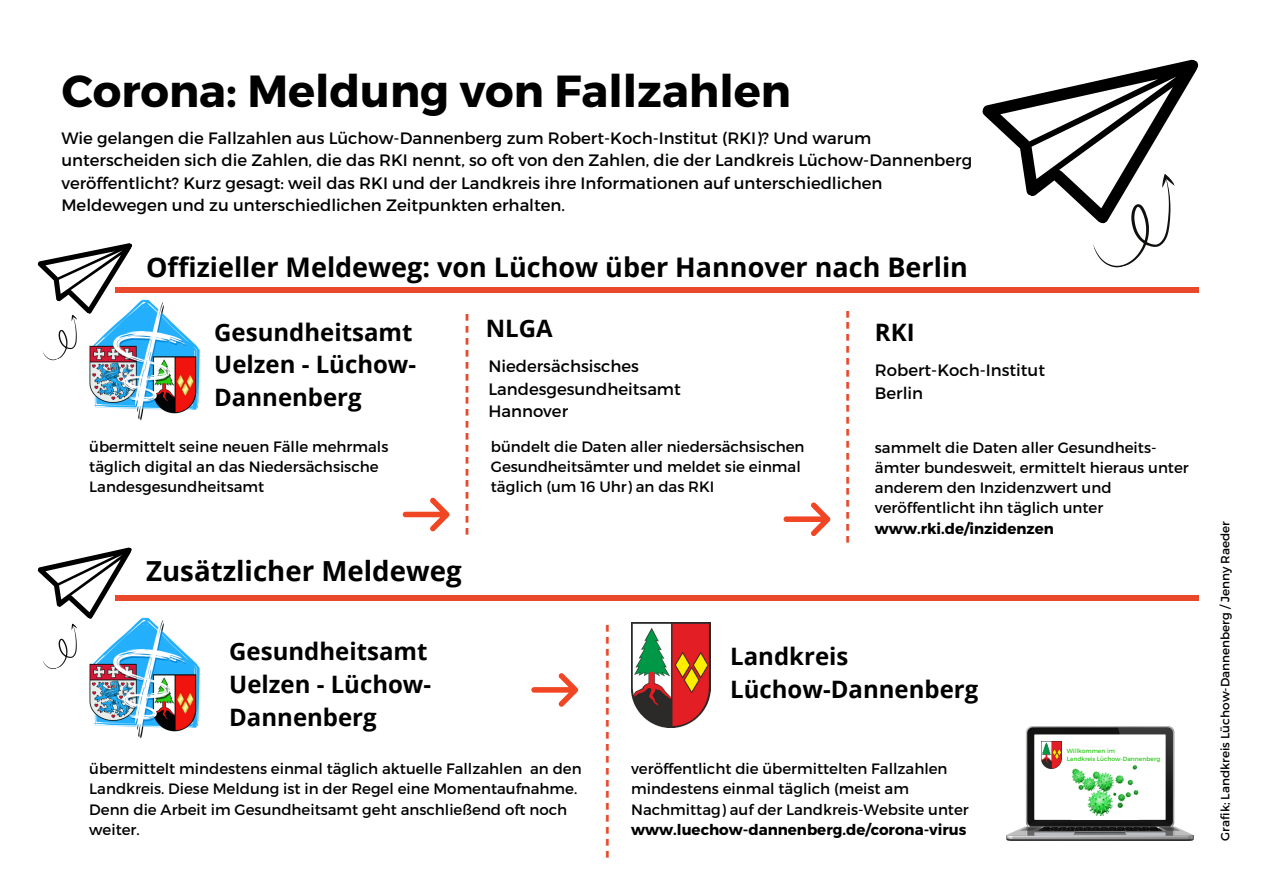
<style>
.page{position:relative;width:1263px;height:894px;background:#fff}
.page>*{position:absolute;margin:0;border:0;box-sizing:border-box;transform-origin:0 0}
.t1{font:700 44.85px "Montserrat";color:#000}
.t2{font:700 27.6px "Open Sans";color:#000}
.t3{font:700 27px "Open Sans";color:#000}
.t4{font:700 25.05px "Montserrat";color:#e9482b}
.t5{font:700 24px/32.5px "Open Sans";color:#000}
.t6{font:16.5px/22.5px "Montserrat";color:#000}
.t7{font:15px/20.2px "Montserrat";color:#000}
.t8{font:12px "Montserrat";color:#000}
.t9{font:6px "Montserrat";color:#2acb17}
.s1{font-weight:700}
</style>
<div class="page">
<svg style="left:982px;top:59px;width:217px;height:57px"></svg>
<img style="left:89px;top:299px;width:111px;height:121px">
<div style="left:116px;top:287px;width:1083px;height:6px;background:#e9482b"></div>
<svg style="left:403px;top:497px;width:47px;height:34px"></svg>
<svg style="left:784px;top:502px;width:47px;height:34px"></svg>
<div style="left:116px;top:595px;width:1083px;height:6px;background:#e9482b"></div>
<img style="left:89px;top:617px;width:111px;height:120px">
<img style="left:631px;top:622px;width:80px;height:104px">
<img style="left:1007px;top:726px;width:186px;height:114px">
<img style="left:1041px;top:741px;width:21px;height:27px">
<img style="left:1072px;top:762px;width:66px;height:57px">
<svg style="left:531px;top:673px;width:47px;height:33px"></svg>
<svg style="left:985px;top:59px;width:200px;height:209px"></svg>
<svg style="left:37px;top:243px;width:96px;height:120px"></svg>
<svg style="left:37px;top:547px;width:96px;height:125px"></svg>
<p class="t1" style="left:62px;top:62px;width:731px">Corona: Meldung von Fallzahlen</p>
<p class="t6" style="left:61px;top:126px;width:912px">Wie gelangen die Fallzahlen aus Lüchow-Dannenberg zum Robert-Koch-Institut (RKI)? Und warum unterscheiden sich die Zahlen, die das RKI nennt, so oft von den Zahlen, die der Landkreis Lüchow-Dannenberg veröffentlicht? Kurz gesagt: weil das RKI und der Landkreis ihre Informationen auf unterschiedlichen Meldewegen und zu unterschiedlichen Zeitpunkten erhalten.</p>
<p class="t3" style="left:146px;top:248px;width:823px">Offizieller Meldeweg: von Lüchow über Hannover nach Berlin</p>
<p class="t4" style="left:830px;top:543px;width:236px;rotate:-90deg">--------------------</p>
<p class="t4" style="left:449px;top:535px;width:224px;rotate:-90deg">-------------------</p>
<p class="t5" style="left:486px;top:311px;width:68px">NLGA</p>
<p class="t5" style="left:214px;top:315px;width:200px">Gesundheitsamt</p>
<p class="t5" style="left:875px;top:315px;width:41px">RKI</p>
<p class="t5" style="left:214px;top:347px;width:203px">Uelzen - Lüchow-<br>Dannenberg</p>
<p class="t6" style="left:488px;top:354px;width:194px">Niedersächsisches<br>Landesgesundheitsamt</p>
<p class="t6" style="left:488px;top:399px;width:81px">Hannover</p>
<p class="t6" style="left:875px;top:358px;width:172px">Robert-Koch-Institut</p>
<p class="t6" style="left:875px;top:380px;width:50px">Berlin</p>
<p class="t7" style="left:89px;top:435px;width:301px">übermittelt seine neuen Fälle mehrmals täglich digital an das Niedersächsische<br>Landesgesundheitsamt</p>
<p class="t7" style="left:491px;top:435px;width:315px">bündelt die Daten aller niedersächsischen<br>Gesundheitsämter und meldet sie einmal täglich (um 16 Uhr) an das RKI</p>
<p class="t7" style="left:875px;top:436px;width:315px">sammelt die Daten aller Gesundheits&shy;ämter bundesweit, ermittelt hieraus unter anderem den Inzidenzwert und veröffentlicht ihn täglich unter <span class="s1">www.rki.de/inzidenzen</span></p>
<p class="t2" style="left:146px;top:551px;width:317px">Zusätzlicher Meldeweg</p>
<p class="t5" style="left:229px;top:634px;width:200px">Gesundheitsamt</p>
<p class="t5" style="left:229px;top:667px;width:203px">Uelzen - Lüchow-<br>Dannenberg</p>
<p class="t7" style="left:89px;top:757px;width:494px">übermittelt mindestens einmal täglich aktuelle Fallzahlen an den Landkreis. Diese Meldung ist in der Regel eine Momentaufnahme.<br>Denn die Arbeit im Gesundheitsamt geht anschließend oft noch weiter.</p>
<p class="t4" style="left:590px;top:858px;width:236px;rotate:-90deg">--------------------</p>
<p class="t5" style="left:730px;top:639px;width:120px">Landkreis</p>
<p class="t5" style="left:730px;top:672px;width:250px">Lüchow-Dannenberg</p>
<p class="t7" style="left:631px;top:757px;width:339px">veröffentlicht die übermittelten Fallzahlen mindestens einmal täglich (meist am Nachmittag) auf der Landkreis-Website unter <span class="s1">www.luechow-dannenberg.de/corona-virus</span></p>
<p class="t9" style="left:1067px;top:747px;width:50px">Willkommen im</p>
<p class="t9" style="left:1067px;top:755px;width:95px">Landkreis Lüchow-Dannenberg</p>
<p class="t8" style="left:1217px;top:840px;width:321px;rotate:-90deg">Grafik; Landkreis Lüchow-Dannenberg / Jenny Raeder</p>
</div>
